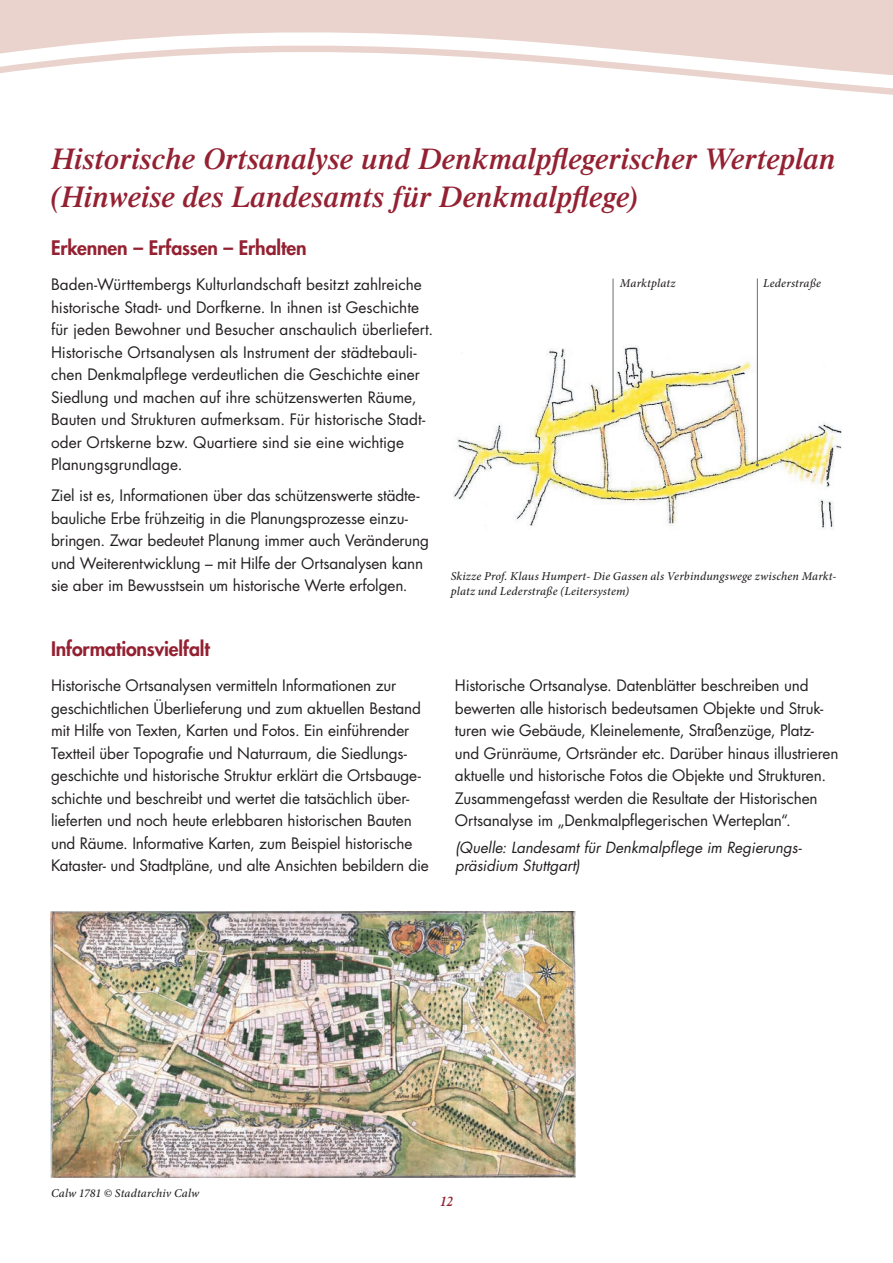
<style>
.page{position:relative;width:893px;height:1263px;background:#fff}
.page>*{position:absolute;margin:0;border:0;box-sizing:border-box;transform-origin:0 0}
.t1{font:italic 600 30px/37.5px "Times LT Std";letter-spacing:.005em;color:#942132}
.t2{font:800 19.5px "Futura Std";letter-spacing:-.005em;color:#942132}
.t3{font:15.3px/22.5px "Futura Std";letter-spacing:-.01em;color:#231f20}
.t4{font:italic 15px/18px "Futura Std";color:#231f20}
.t5{font:italic 600 13.5px "Times LT Std";color:#942132}
.t6{font:italic 500 12px/15px "Minion Pro";letter-spacing:.015em;color:#231f20}
</style>
<div class="page">
<svg style="left:0;top:0;width:893px;height:95px;fill:#e9d3cc"></svg>
<img style="left:453px;top:340px;width:389px;height:188px">
<img style="left:51px;top:911px;width:524px;height:267px">
<hr style="left:613px;top:279px;width:1px;height:132px;background:#6c6d70">
<hr style="left:757px;top:279px;width:1px;height:186px;background:#6c6d70">
<h1 class="t1" style="left:51px;top:140px;width:786px">Historische Ortsanalyse und Denkmalpflegerischer Werteplan (Hinweise des Landesamts für Denkmalpflege)</h1>
<p class="t2" style="left:51px;top:235px;width:257px">Erkennen – Erfassen – Erhalten</p>
<p class="t3" style="left:51px;top:273px;width:381px">Baden-Württembergs Kulturlandschaft besitzt zahlreiche historische Stadt- und Dorfkerne. In ihnen ist Geschichte für jeden Bewohner und Besucher anschaulich überliefert.<br>Historische Ortsanalysen als Instrument der städtebauli&shy;chen Denkmalpflege verdeutlichen die Geschichte einer Siedlung und machen auf ihre schützenswerten Räume, Bauten und Strukturen aufmerksam. Für historische Stadt&shy;oder Ortskerne bzw. Quartiere sind sie eine wichtige Planungsgrundlage.</p>
<p class="t3" style="left:51px;top:484px;width:380px">Ziel ist es, Informationen über das schützenswerte städte&shy;bauliche Erbe frühzeitig in die Planungsprozesse einzu&shy;bringen. Zwar bedeutet Planung immer auch Veränderung und Weiterentwicklung – mit Hilfe der Ortsanalysen kann sie aber im Bewusstsein um historische Werte erfolgen.</p>
<p class="t6" style="left:620px;top:276px;width:57px">Marktplatz</p>
<p class="t6" style="left:763px;top:276px;width:59px">Lederstraße</p>
<p class="t6" style="left:451px;top:568px;width:387px">Skizze Prof. Klaus Humpert- Die Gassen als Verbindungswege zwischen Markt&shy;platz und Lederstraße (Leitersystem)</p>
<p class="t2" style="left:51px;top:637px;width:160px">Informationsvielfalt</p>
<p class="t3" style="left:51px;top:675px;width:379px">Historische Ortsanalysen vermitteln Informationen zur geschichtlichen Überlieferung und zum aktuellen Bestand mit Hilfe von Texten, Karten und Fotos. Ein einführender Textteil über Topografie und Naturraum, die Siedlungs&shy;geschichte und historische Struktur erklärt die Ortsbauge&shy;schichte und beschreibt und wertet die tatsächlich über&shy;lieferten und noch heute erlebbaren historischen Bauten und Räume. Informative Karten, zum Beispiel historische Kataster- und Stadtpläne, und alte Ansichten bebildern die</p>
<p class="t3" style="left:455px;top:675px;width:385px">Historische Ortsanalyse. Datenblätter beschreiben und bewerten alle historisch bedeutsamen Objekte und Struk&shy;turen wie Gebäude, Kleinelemente, Straßenzüge, Platz&shy;und Grünräume, Ortsränder etc. Darüber hinaus illustrieren aktuelle und historische Fotos die Objekte und Strukturen.<br>Zusammengefasst werden die Resultate der Historischen Ortsanalyse im „Denkmalpflegerischen Werteplan“.</p>
<p class="t4" style="left:455px;top:839px;width:348px">(Quelle: Landesamt für Denkmalpflege im Regierungs&shy;präsidium Stuttgart)</p>
<p class="t6" style="left:51px;top:1186px;width:150px">Calw 1781 © Stadtarchiv Calw</p>
<p class="t5" style="left:440px;top:1194px;width:15px">12</p>
</div>
